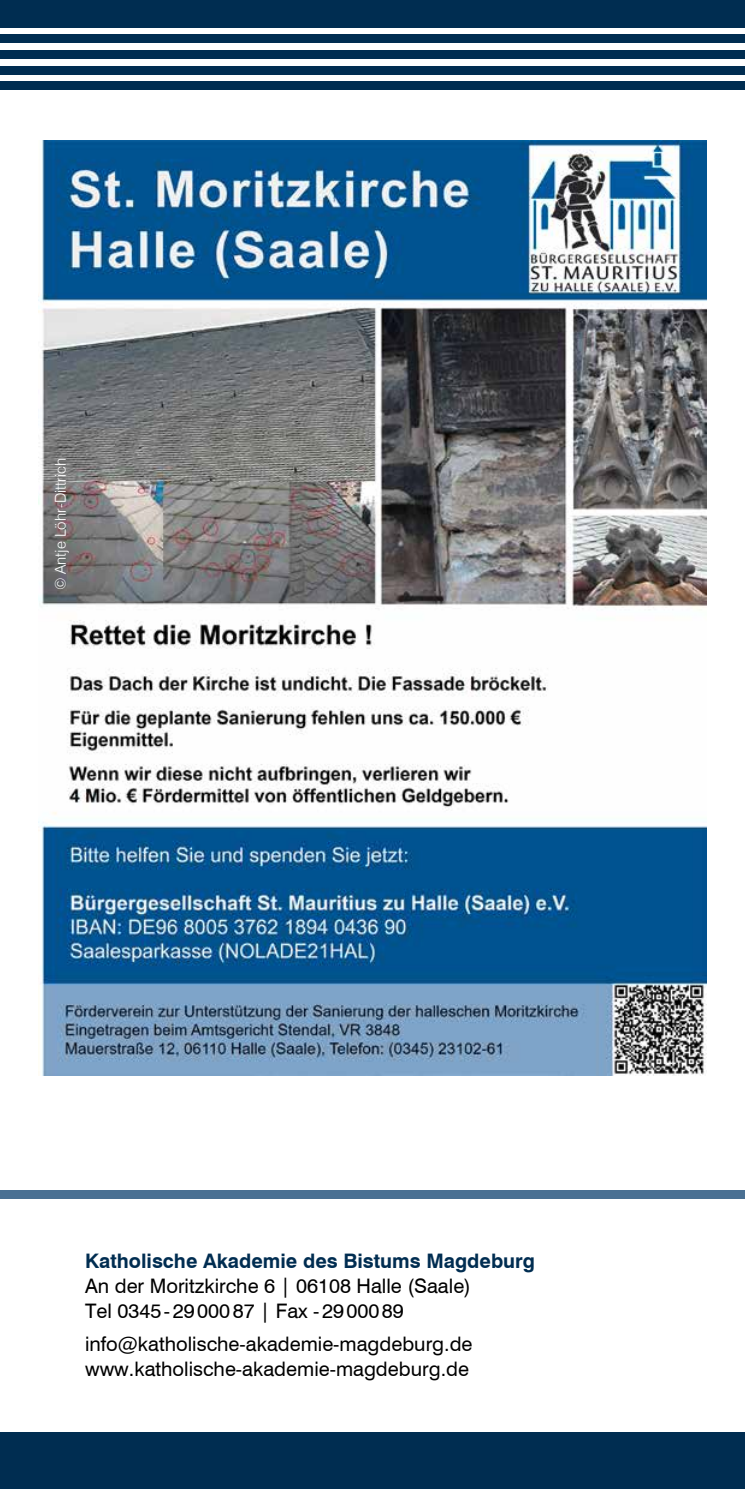
<style>
.page{position:relative;width:745px;height:1489px;background:#fff}
.page>*{position:absolute;margin:0;border:0;box-sizing:border-box;transform-origin:0 0}
.t1{font:20px/25px "Swiss 721 BT";color:#000}
.t2{font:700 20px "Swiss 721 BT";color:#002d51}
.t3{font:300 15px "Swiss 721 BT";color:#fff}
</style>
<div class="page">
<div style="left:0;top:0;width:744px;height:28px;background:#002d51"></div>
<div style="left:0;top:35px;width:744px;height:8px;background:#002d51"></div>
<div style="left:0;top:81px;width:744px;height:9px;background:#002d51"></div>
<div style="left:0;top:50px;width:744px;height:9px;background:#002d51"></div>
<div style="left:0;top:66px;width:744px;height:8px;background:#002d51"></div>
<div style="left:0;top:1432px;width:744px;height:56px;background:#002d51"></div>
<div style="left:0;top:1190px;width:744px;height:9px;background:#4a7093"></div>
<img style="left:39px;top:140px;width:666px;height:935px">
<p class="t3" style="left:51px;top:590px;width:134px;rotate:-90deg">© Antje Löhr-Dittrich</p>
<p class="t2" style="left:85px;top:1248px;width:451px">Katholische Akademie des Bistums Magdeburg</p>
<p class="t1" style="left:85px;top:1273px;width:387px">An der Moritzkirche 6 | 06108 Halle (Saale)<br>Tel 0345-2900087 | Fax -2900089</p>
<p class="t1" style="left:85px;top:1330px;width:388px">info@katholische-akademie-magdeburg.de www.katholische-akademie-magdeburg.de</p>
</div>
